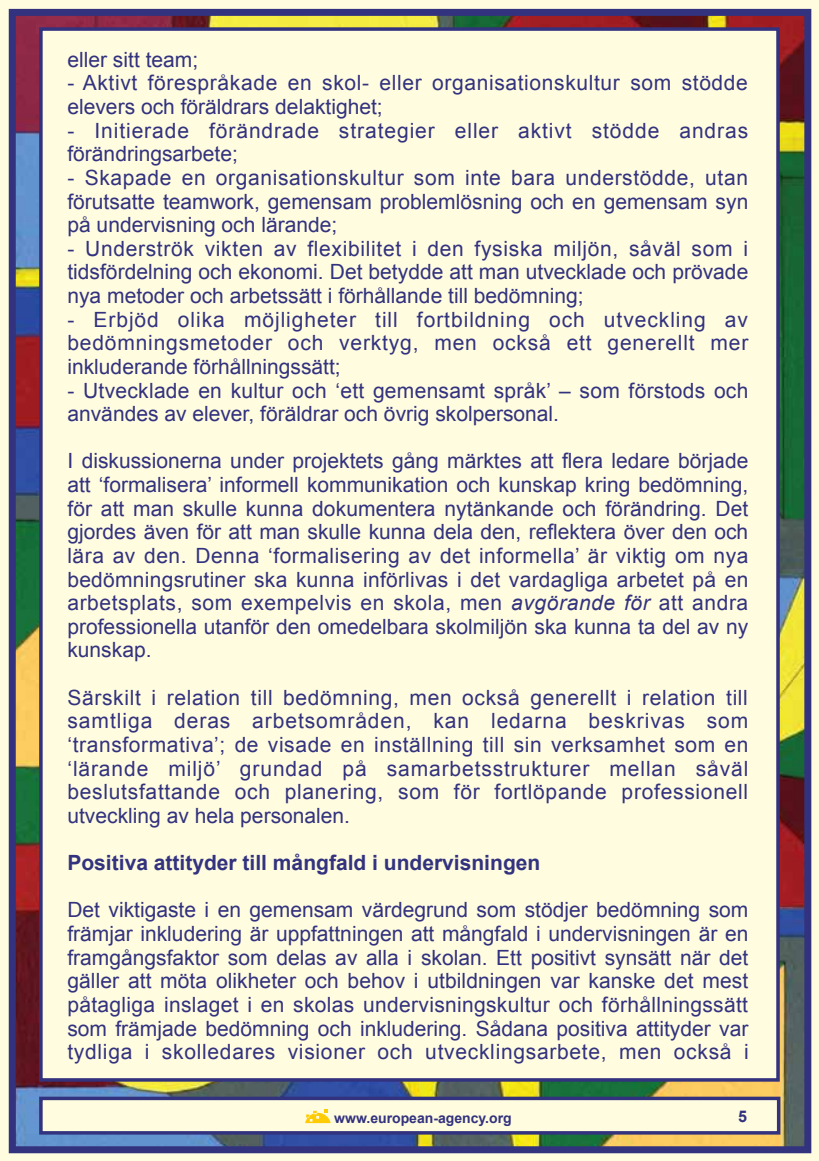
<style>
.page{position:relative;width:819px;height:1161px;background:#fff}
.page>*{position:absolute;margin:0;border:0;box-sizing:border-box;transform-origin:0 0}
.t1{font:21px/23.6px "Arial";color:#32327f;text-align:justify}
.t2{font:21px/23.6px "Arial";letter-spacing:.03em;color:#32327f}
.t3{font:21px/23.6px "Arial";letter-spacing:.045em;color:#32327f}
.t4{font:700 21px "Arial";color:#32327f}
.t5{font:700 16.1px "Arial";color:#32327f}
.t6{font:700 14px "Arial";color:#32327f}
.s1{font-style:italic}
</style>
<div class="page">
<img style="left:17px;top:17px;width:786px;height:1128px">
<div style="left:0;top:0;width:819px;height:12px;background:#fffcdf"></div>
<div style="left:807px;top:0;width:12px;height:1161px;background:#fffcdf"></div>
<div style="left:0;top:1150px;width:819px;height:11px;background:#fffcdf"></div>
<div style="left:0;top:0;width:12px;height:1161px;background:#fffcdf"></div>
<div style="left:9px;top:9px;width:802px;height:1144px;border:7px solid #32327f"></div>
<div style="left:39px;top:27px;width:740px;height:1054px;background:#fffcdf;border:4px solid #32327f"></div>
<div style="left:39px;top:1096px;width:741px;height:38px;background:#fffcdf;border:4px solid #32327f"></div>
<svg style="left:305px;top:1109px;width:25px;height:14px"></svg>
<p class="t1" style="left:67px;top:48px;width:132px">eller sitt team;</p>
<p class="t2" style="left:67px;top:71px;width:682px">- Aktivt förespråkade en skol- eller organisationskultur som stödde elevers och föräldrars delaktighet;</p>
<p class="t3" style="left:67px;top:119px;width:682px">- Initierade förändrade strategier eller aktivt stödde andras förändringsarbete;</p>
<p class="t1" style="left:67px;top:166px;width:682px">- Skapade en organisationskultur som inte bara understödde, utan förutsatte teamwork, gemensam problemlösning och en gemensam syn på undervisning och lärande;</p>
<p class="t1" style="left:67px;top:237px;width:682px">- Underströk vikten av flexibilitet i den fysiska miljön, såväl som i tidsfördelning och ekonomi. Det betydde att man utvecklade och prövade nya metoder och arbetssätt i förhållande till bedömning;</p>
<p class="t1" style="left:67px;top:308px;width:682px">- Erbjöd olika möjligheter till fortbildning och utveckling av bedömningsmetoder och verktyg, men också ett generellt mer inkluderande förhållningssätt;</p>
<p class="t1" style="left:67px;top:379px;width:682px">- Utvecklade en kultur och ‘ett gemensamt språk’ – som förstods och användes av elever, föräldrar och övrig skolpersonal.</p>
<p class="t1" style="left:67px;top:449px;width:682px">I diskussionerna under projektets gång märktes att flera ledare började att ‘formalisera’ informell kommunikation och kunskap kring bedömning, för att man skulle kunna dokumentera nytänkande och förändring. Det gjordes även för att man skulle kunna dela den, reflektera över den och lära av den. Denna ‘formalisering av det informella’ är viktig om nya bedömningsrutiner ska kunna införlivas i det vardagliga arbetet på en arbetsplats, som exempelvis en skola, men <span class="s1">avgörande för</span> att andra professionella utanför den omedelbara skolmiljön ska kunna ta del av ny kunskap.</p>
<p class="t1" style="left:67px;top:686px;width:682px">Särskilt i relation till bedömning, men också generellt i relation till samtliga deras arbetsområden, kan ledarna beskrivas som ‘transformativa’; de visade en inställning till sin verksamhet som en ‘lärande miljö’ grundad på samarbetsstrukturer mellan såväl beslutsfattande och planering, som för fortlöpande professionell utveckling av hela personalen.</p>
<p class="t4" style="left:67px;top:849px;width:474px">Positiva attityder till mångfald i undervisningen</p>
<p class="t1" style="left:67px;top:898px;width:682px">Det viktigaste i en gemensam värdegrund som stödjer bedömning som främjar inkludering är uppfattningen att mångfald i undervisningen är en framgångsfaktor som delas av alla i skolan. Ett positivt synsätt när det gäller att möta olikheter och behov i utbildningen var kanske det mest påtagliga inslaget i en skolas undervisningskultur och förhållningssätt som främjade bedömning och inkludering. Sådana positiva attityder var tydliga i skolledares visioner och utvecklingsarbete, men också i</p>
<p class="t6" style="left:334px;top:1109px;width:179px">www.european-agency.org</p>
<p class="t5" style="left:738px;top:1106px;width:10px">5</p>
</div>
